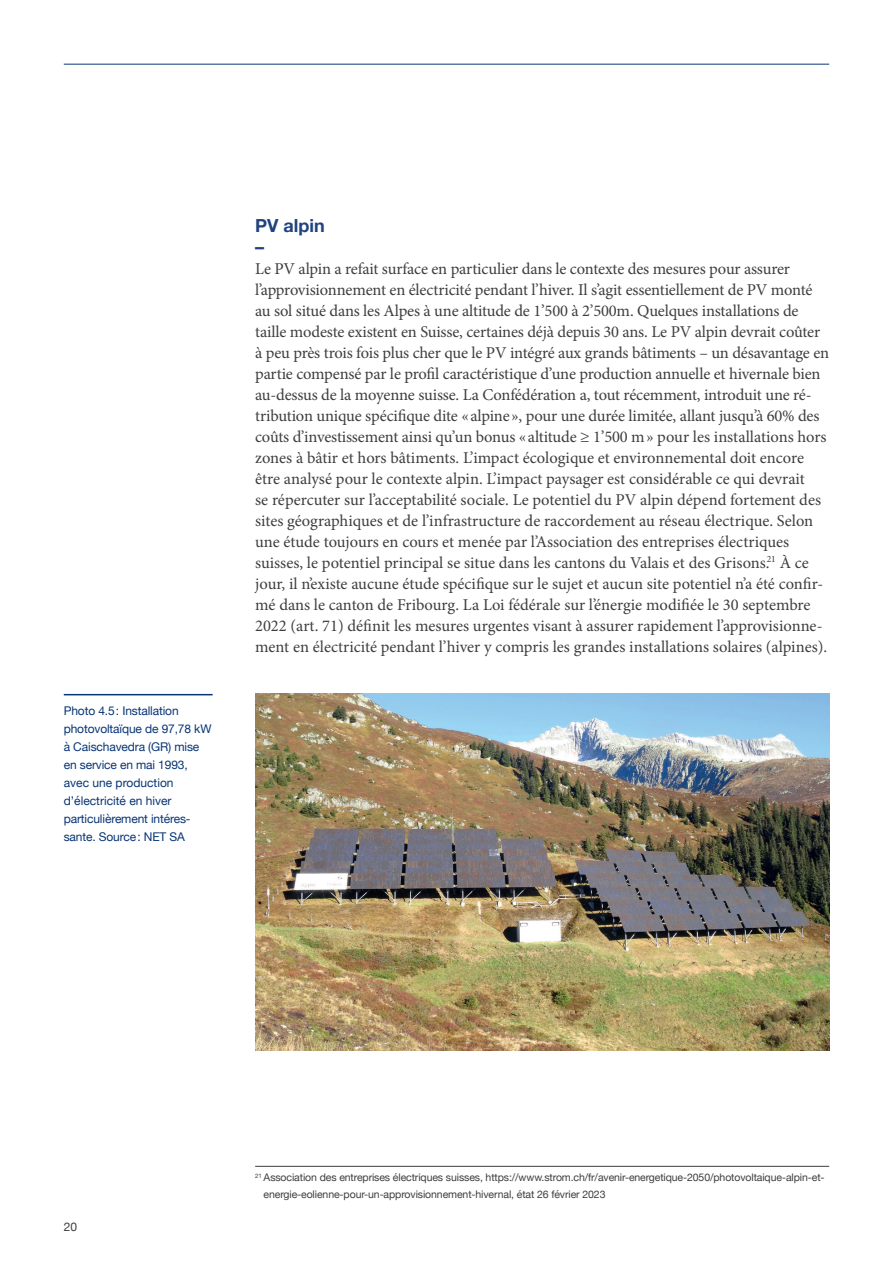
<style>
.page{position:relative;width:893px;height:1263px;background:#fff}
.page>*{position:absolute;margin:0;border:0;box-sizing:border-box;transform-origin:0 0}
.t1{font:700 18px/21px "Helvetica Neue";color:#20437f}
.t2{font:16.5px/21px "Minion Pro";letter-spacing:-.01em;color:#3e3e3f}
.t3{font:12px/18px "Helvetica Neue";letter-spacing:-.01em;color:#083575}
.t4{font:12px "Helvetica Neue";color:#3e3e3f}
.t5{font:10.5px/16.5px "Helvetica Neue";letter-spacing:-.01em;color:#3e3e3f}
</style>
<div class="page">
<hr style="left:64px;top:64px;width:765px;height:1px;background:#083575">
<hr style="left:64px;top:694px;width:149px;height:1px;background:#083575">
<img style="left:255px;top:694px;width:574px;height:357px">
<hr style="left:255px;top:1166px;width:574px;height:1px;background:#3e3e3f">
<p class="t3" style="left:64px;top:702px;width:149px">Photo 4.5: Installation photovoltaïque de 97,78 kW à Caischavedra (GR) mise en service en mai 1993, avec une production d’électricité en hiver particulièrement intéres&shy;sante. Source: NET SA</p>
<p class="t1" style="left:255px;top:215px;width:71px">PV alpin –</p>
<p class="t2" style="left:255px;top:258px;width:576px">Le PV alpin a refait surface en particulier dans le contexte des mesures pour assurer l’approvisionnement en électricité pendant l’hiver. Il s’agit essentiellement de PV monté au sol situé dans les Alpes à une altitude de 1’500 à 2’500m. Quelques installations de taille modeste existent en Suisse, certaines déjà depuis 30 ans. Le PV alpin devrait coûter à peu près trois fois plus cher que le PV intégré aux grands bâtiments – un désavantage en partie compensé par le profil caractéristique d’une production annuelle et hivernale bien au-dessus de la moyenne suisse. La Confédération a, tout récemment, introduit une ré&shy;tribution unique spécifique dite «alpine», pour une durée limitée, allant jusqu’à 60% des coûts d’investissement ainsi qu’un bonus «altitude ≥ 1’500 m» pour les installations hors zones à bâtir et hors bâtiments. L’impact écologique et environnemental doit encore être analysé pour le contexte alpin. L’impact paysager est considérable ce qui devrait<br>se répercuter sur l’acceptabilité sociale. Le potentiel du PV alpin dépend fortement des sites géographiques et de l’infrastructure de raccordement au réseau électrique. Selon une étude toujours en cours et menée par l’Association des entreprises électriques suisses, le potentiel principal se situe dans les cantons du Valais et des Grisons.<sup>21</sup> À ce jour, il n’existe aucune étude spécifique sur le sujet et aucun site potentiel n’a été confir&shy;mé dans le canton de Fribourg. La Loi fédérale sur l’énergie modifiée le 30 septembre 2022 (art. 71) définit les mesures urgentes visant à assurer rapidement l’approvisionne&shy;ment en électricité pendant l’hiver y compris les grandes installations solaires (alpines).</p>
<p class="t4" style="left:64px;top:1218px;width:15px">20</p>
<p class="t5" style="left:264px;top:1170px;width:562px;text-indent:-9px"><sup>21</sup> Association des entreprises électriques suisses, https://www.strom.ch/fr/avenir-energetique-2050/photovoltaique-alpin-et&shy;energie-eolienne-pour-un-approvisionnement-hivernal, état 26 février 2023</p>
</div>
